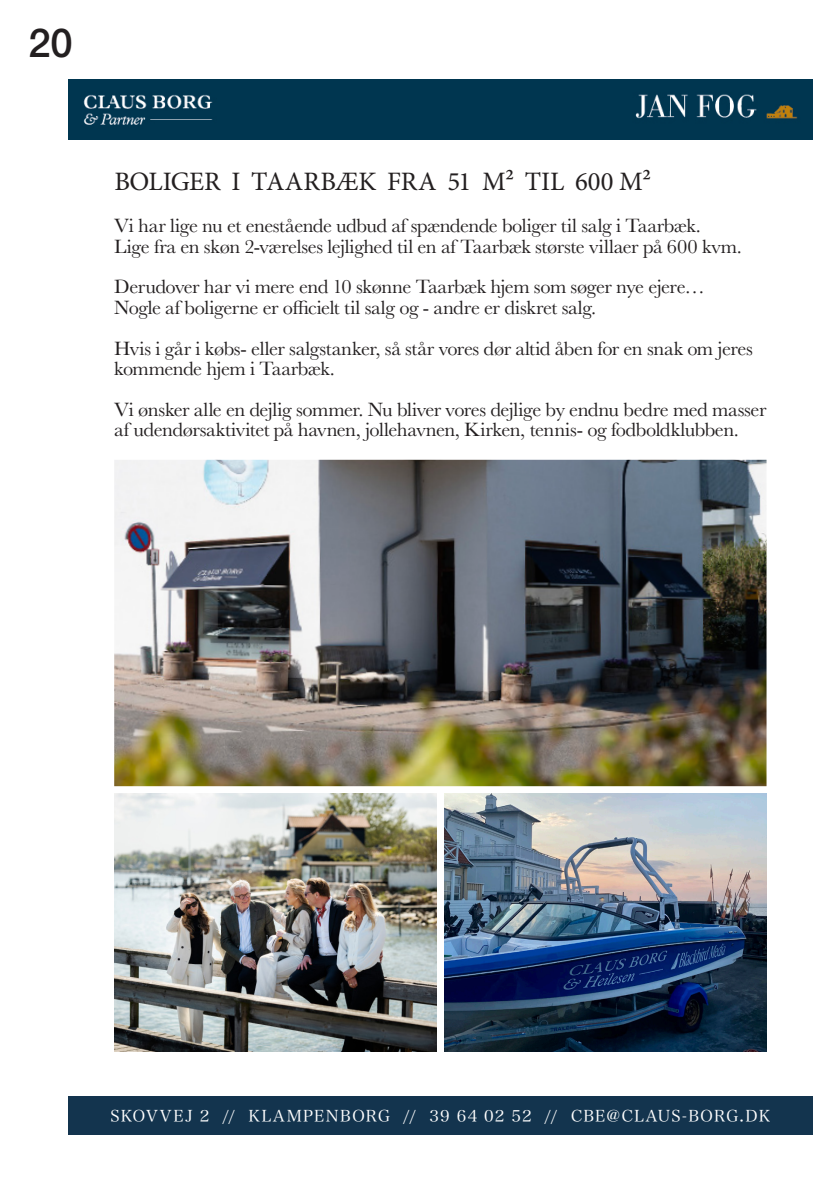
<style>
.page{position:relative;width:840px;height:1191px;background:#fff}
.page>*{position:absolute;margin:0;border:0;box-sizing:border-box;transform-origin:0 0}
.t1{font:500 40px "Helvetica Neue LT Std";color:#231f20}
.t2{font:26.6px "Minion Pro";letter-spacing:-.01em;color:#231f20}
.t3{font:20px/20.4px "Baskerville";letter-spacing:-.02em;color:#231f20}
.t4{font:16px "Hira Min Pro N W3";letter-spacing:.065em;color:#fff}
</style>
<div class="page">
<div style="left:68px;top:79px;width:744px;height:61px;background:#003650"></div>
<div style="left:68px;top:1096px;width:744px;height:39px;background:#13344e"></div>
<img style="left:114px;top:460px;width:652px;height:326px">
<img style="left:444px;top:793px;width:322px;height:258px">
<img style="left:114px;top:793px;width:322px;height:258px">
<h1 class="t1" style="left:28px;top:19px;width:46px">20</h1>
<p class="t2" style="left:114px;top:164px;width:538px">BOLIGER I TAARBÆK FRA 51 M² TIL 600 M²</p>
<p class="t3" style="left:114px;top:216px;width:629px">Vi har lige nu et enestående udbud af spændende boliger til salg i Taarbæk.<br>Lige fra en skøn 2-værelses lejlighed til en af Taarbæk største villaer på 600 kvm.</p>
<p class="t3" style="left:114px;top:277px;width:592px">Derudover har vi mere end 10 skønne Taarbæk hjem som søger nye ejere…<br>Nogle af boligerne er officielt til salg og - andre er diskret salg.</p>
<p class="t3" style="left:114px;top:338px;width:639px">Hvis i går i købs- eller salgstanker, så står vores dør altid åben for en snak om jeres kommende hjem i Taarbæk.</p>
<p class="t3" style="left:114px;top:399px;width:653px">Vi ønsker alle en dejlig sommer. Nu bliver vores dejlige by endnu bedre med masser af udendørsaktivitet på havnen, jollehavnen, Kirken, tennis- og fodboldklubben.</p>
<p class="t4" style="left:111px;top:1102px;width:660px">SKOVVEJ 2 // KLAMPENBORG // 39 64 02 52 // CBE@CLAUS-BORG.DK</p>
</div>
